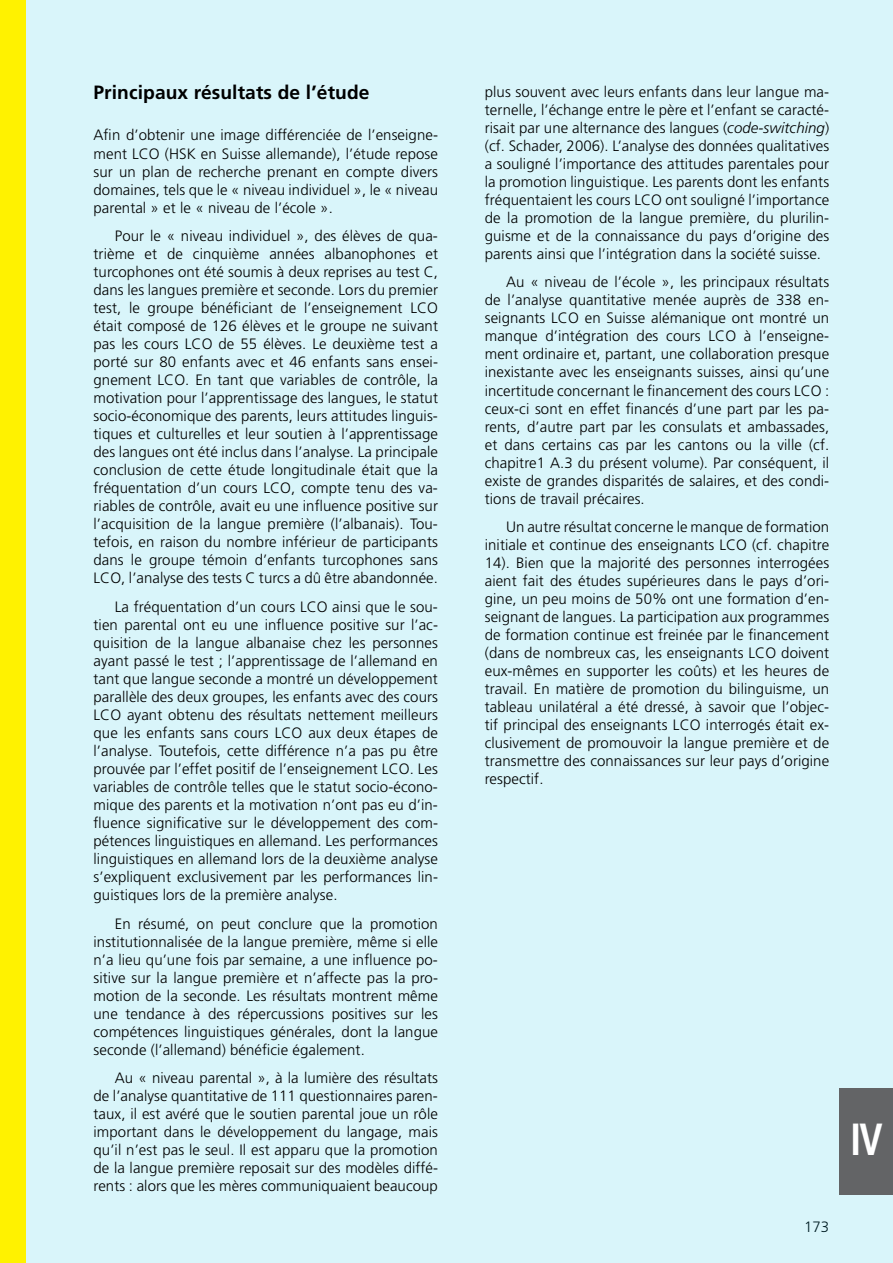
<style>
.page{position:relative;width:893px;height:1263px;background:#d9f5fa}
.page>*{position:absolute;margin:0;border:0;box-sizing:border-box;transform-origin:0 0}
.t1{font:700 condensed 45px "Frutiger";color:#fff;scale:.9 1}
.t2{font:700 19.2px "Frutiger LT Pro";letter-spacing:.005em;color:#000}
.t3{font:300 15px/18px "Frutiger";letter-spacing:.005em;color:#000;text-align:justify}
.s1{font-style:italic}
</style>
<div class="page">
<div style="left:840px;top:1089px;width:53px;height:106px;background:#636466"></div>
<div style="left:0;top:0;width:26px;height:1263px;background:#fff200"></div>
<p class="t2" style="left:94px;top:81px;width:278px">Principaux résultats de l’étude</p>
<p class="t3" style="left:94px;top:126px;width:346px">Afin d’obtenir une image différenciée de l’enseigne&shy;ment LCO (HSK en Suisse allemande), l’étude repose sur un plan de recherche prenant en compte divers domaines, tels que le « niveau individuel », le « niveau parental » et le « niveau de l’école ».</p>
<p class="t3" style="left:94px;top:227px;width:346px;text-indent:21px">Pour le « niveau individuel », des élèves de qua&shy;trième et de cinquième années albanophones et turcophones ont été soumis à deux reprises au test C, dans les langues première et seconde. Lors du premier test, le groupe bénéficiant de l’enseignement LCO était composé de 126 élèves et le groupe ne suivant pas les cours LCO de 55 élèves. Le deuxième test a porté sur 80 enfants avec et 46 enfants sans ensei&shy;gnement LCO. En tant que variables de contrôle, la motivation pour l’apprentissage des langues, le statut socio-économique des parents, leurs attitudes linguis&shy;tiques et culturelles et leur soutien à l’apprentissage des langues ont été inclus dans l’analyse. La principale conclusion de cette étude longitudinale était que la fréquentation d’un cours LCO, compte tenu des va&shy;riables de contrôle, avait eu une influence positive sur l’acquisition de la langue première (l’albanais). Tou&shy;tefois, en raison du nombre inférieur de participants dans le groupe témoin d’enfants turcophones sans LCO, l’analyse des tests C turcs a dû être abandonnée.</p>
<p class="t3" style="left:94px;top:598px;width:346px;text-indent:21px">La fréquentation d’un cours LCO ainsi que le sou&shy;tien parental ont eu une influence positive sur l’ac&shy;quisition de la langue albanaise chez les personnes ayant passé le test ; l’apprentissage de l’allemand en tant que langue seconde a montré un développement parallèle des deux groupes, les enfants avec des cours LCO ayant obtenu des résultats nettement meilleurs que les enfants sans cours LCO aux deux étapes de l’analyse. Toutefois, cette différence n’a pas pu être prouvée par l’effet positif de l’enseignement LCO. Les variables de contrôle telles que le statut socio-écono&shy;mique des parents et la motivation n’ont pas eu d’in&shy;fluence significative sur le développement des com&shy;pétences linguistiques en allemand. Les performances linguistiques en allemand lors de la deuxième analyse s’expliquent exclusivement par les performances lin&shy;guistiques lors de la première analyse.</p>
<p class="t3" style="left:94px;top:914px;width:346px;text-indent:21px">En résumé, on peut conclure que la promotion institutionnalisée de la langue première, même si elle n’a lieu qu’une fois par semaine, a une influence po&shy;sitive sur la langue première et n’affecte pas la pro&shy;motion de la seconde. Les résultats montrent même une tendance à des répercussions positives sur les compétences linguistiques générales, dont la langue seconde (l’allemand) bénéficie également.</p>
<p class="t3" style="left:94px;top:1069px;width:346px;text-indent:21px">Au « niveau parental », à la lumière des résultats de l’analyse quantitative de 111 questionnaires paren&shy;taux, il est avéré que le soutien parental joue un rôle important dans le développement du langage, mais qu’il n’est pas le seul. Il est apparu que la promotion de la langue première reposait sur des modèles diffé&shy;rents : alors que les mères communiquaient beaucoup</p>
<p class="t3" style="left:485px;top:83px;width:346px">plus souvent avec leurs enfants dans leur langue ma&shy;ternelle, l’échange entre le père et l’enfant se caracté&shy;risait par une alternance des langues (<span class="s1">code-switching</span>) (cf. Schader, 2006). L’analyse des données qualitatives a souligné l’importance des attitudes parentales pour la promotion linguistique. Les parents dont les enfants fréquentaient les cours LCO ont souligné l’importance de la promotion de la langue première, du plurilin&shy;guisme et de la connaissance du pays d’origine des parents ainsi que l’intégration dans la société suisse.</p>
<p class="t3" style="left:485px;top:273px;width:346px;text-indent:21px">Au « niveau de l’école », les principaux résultats de l’analyse quantitative menée auprès de 338 en&shy;seignants LCO en Suisse alémanique ont montré un manque d’intégration des cours LCO à l’enseigne&shy;ment ordinaire et, partant, une collaboration presque inexistante avec les enseignants suisses, ainsi qu’une incertitude concernant le financement des cours LCO : ceux-ci sont en effet financés d’une part par les pa&shy;rents, d’autre part par les consulats et ambassades, et dans certains cas par les cantons ou la ville (cf. chapitre1 A.3 du présent volume). Par conséquent, il existe de grandes disparités de salaires, et des condi&shy;tions de travail précaires.</p>
<p class="t3" style="left:485px;top:518px;width:346px;text-indent:21px">Un autre résultat concerne le manque de formation initiale et continue des enseignants LCO (cf. chapitre 14). Bien que la majorité des personnes interrogées aient fait des études supérieures dans le pays d’ori&shy;gine, un peu moins de 50% ont une formation d’en&shy;seignant de langues. La participation aux programmes de formation continue est freinée par le financement (dans de nombreux cas, les enseignants LCO doivent eux-mêmes en supporter les coûts) et les heures de travail. En matière de promotion du bilinguisme, un tableau unilatéral a été dressé, à savoir que l’objec&shy;tif principal des enseignants LCO interrogés était ex&shy;clusivement de promouvoir la langue première et de transmettre des connaissances sur leur pays d’origine respectif.</p>
<h1 class="t1" style="left:850px;top:1113px;width:38px">IV</h1>
<p class="t3" style="left:804px;top:1218px;width:27px">173</p>
</div>
